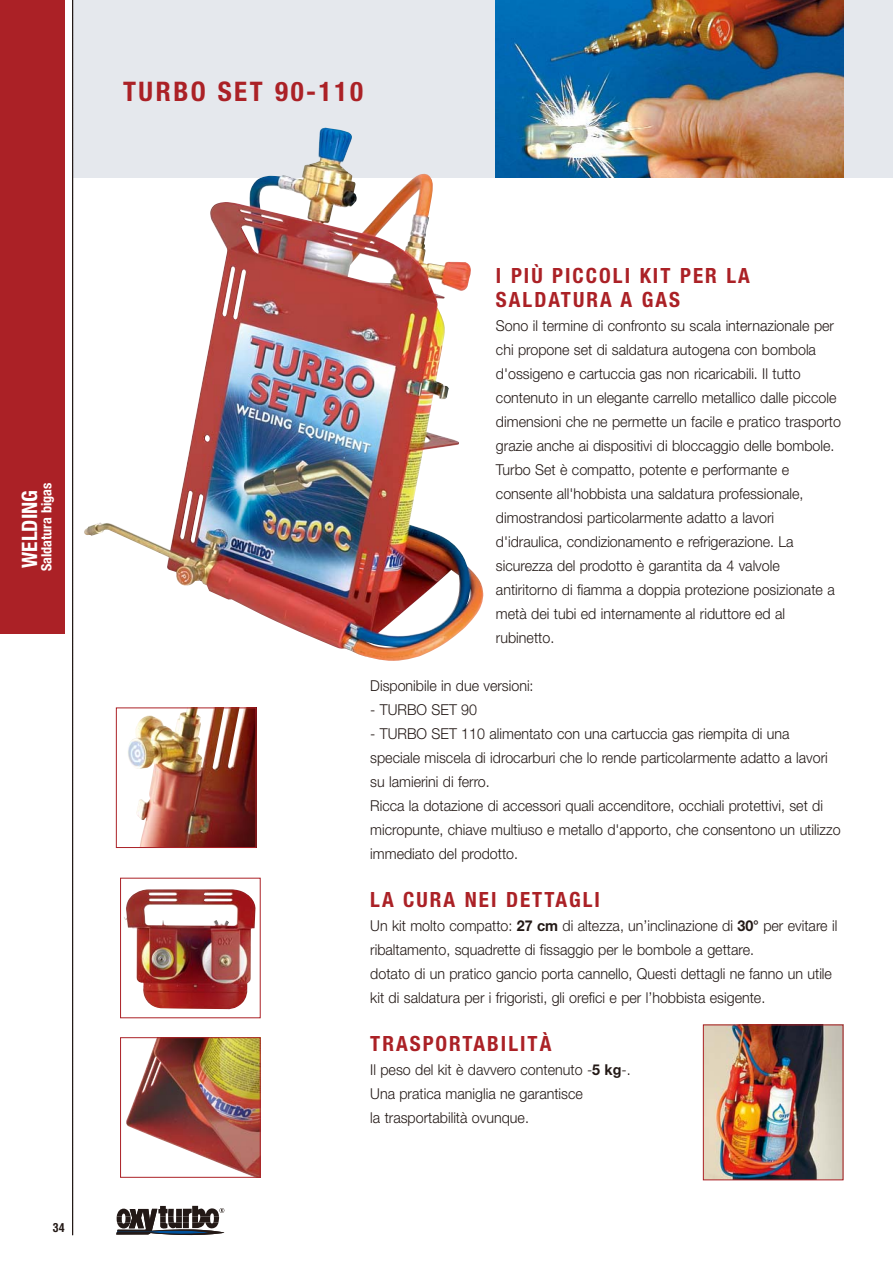
<style>
.page{position:relative;width:893px;height:1264px;background:#fff}
.page>*{position:absolute;margin:0;border:0;box-sizing:border-box;transform-origin:0 0}
.t1{font:700 condensed 27px "Helvetica Neue";letter-spacing:.095em;color:#ab2126}
.t2{font:700 condensed 21.3px "Helvetica Neue";color:#fff}
.t3{font:700 condensed 21px/24px "Helvetica Neue";letter-spacing:.095em;color:#ab2126}
.t4{font:300 15px/24px "Helvetica Neue";color:#231916;scale:.95 1}
.t5{font:700 condensed 14.1px "Helvetica Neue";color:#fff}
.t6{font:700 condensed 12px "Helvetica LT Std";color:#231916}
.s1{font-weight:700}
</style>
<div class="page">
<img style="left:0;top:0;width:892px;height:1236px">
<h1 class="t1" style="left:123px;top:82px;width:241px">TURBO SET 90-110</h1>
<h2 class="t2" style="left:22px;top:568px;width:79px;rotate:-90deg">WELDING</h2>
<p class="t5" style="left:41px;top:571px;width:90px;rotate:-90deg">Saldatura bigas</p>
<p class="t6" style="left:53px;top:1223px;width:13px">34</p>
<h3 class="t3" style="left:496px;top:265px;width:255px">I PIÙ PICCOLI KIT PER LA<br>SALDATURA A GAS</h3>
<p class="t4" style="left:496px;top:315px;width:364px">Sono il termine di confronto su scala internazionale per chi propone set di saldatura autogena con bombola d'ossigeno e cartuccia gas non ricaricabili. Il tutto contenuto in un elegante carrello metallico dalle piccole dimensioni che ne permette un facile e pratico trasporto grazie anche ai dispositivi di bloccaggio delle bombole.<br>Turbo Set è compatto, potente e performante e consente all'hobbista una saldatura professionale, dimostrandosi particolarmente adatto a lavori d'idraulica, condizionamento e refrigerazione. La sicurezza del prodotto è garantita da 4 valvole antiritorno di fiamma a doppia protezione posizionate a metà dei tubi ed internamente al riduttore ed al rubinetto.</p>
<p class="t4" style="left:370px;top:675px;width:173px">Disponibile in due versioni:</p>
<p class="t4" style="left:370px;top:699px;width:114px">- TURBO SET 90</p>
<p class="t4" style="left:370px;top:723px;width:496px">- TURBO SET 110 alimentato con una cartuccia gas riempita di una speciale miscela di idrocarburi che lo rende particolarmente adatto a lavori su lamierini di ferro.<br>Ricca la dotazione di accessori quali accenditore, occhiali protettivi, set di micropunte, chiave multiuso e metallo d'apporto, che consentono un utilizzo immediato del prodotto.</p>
<h3 class="t3" style="left:370px;top:889px;width:231px">LA CURA NEI DETTAGLI</h3>
<p class="t4" style="left:370px;top:915px;width:493px">Un kit molto compatto: <span class="s1">27 cm</span> di altezza, un’inclinazione di <span class="s1">30°</span> per evitare il ribaltamento, squadrette di fissaggio per le bombole a gettare.<br>dotato di un pratico gancio porta cannello, Questi dettagli ne fanno un utile kit di saldatura per i frigoristi, gli orefici e per l’hobbista esigente.</p>
<h3 class="t3" style="left:370px;top:1033px;width:182px">TRASPORTABILITÀ</h3>
<p class="t4" style="left:370px;top:1059px;width:275px">Il peso del kit è davvero contenuto -<span class="s1">5 kg</span>-.<br>Una pratica maniglia ne garantisce<br>la trasportabilità ovunque.</p>
</div>
